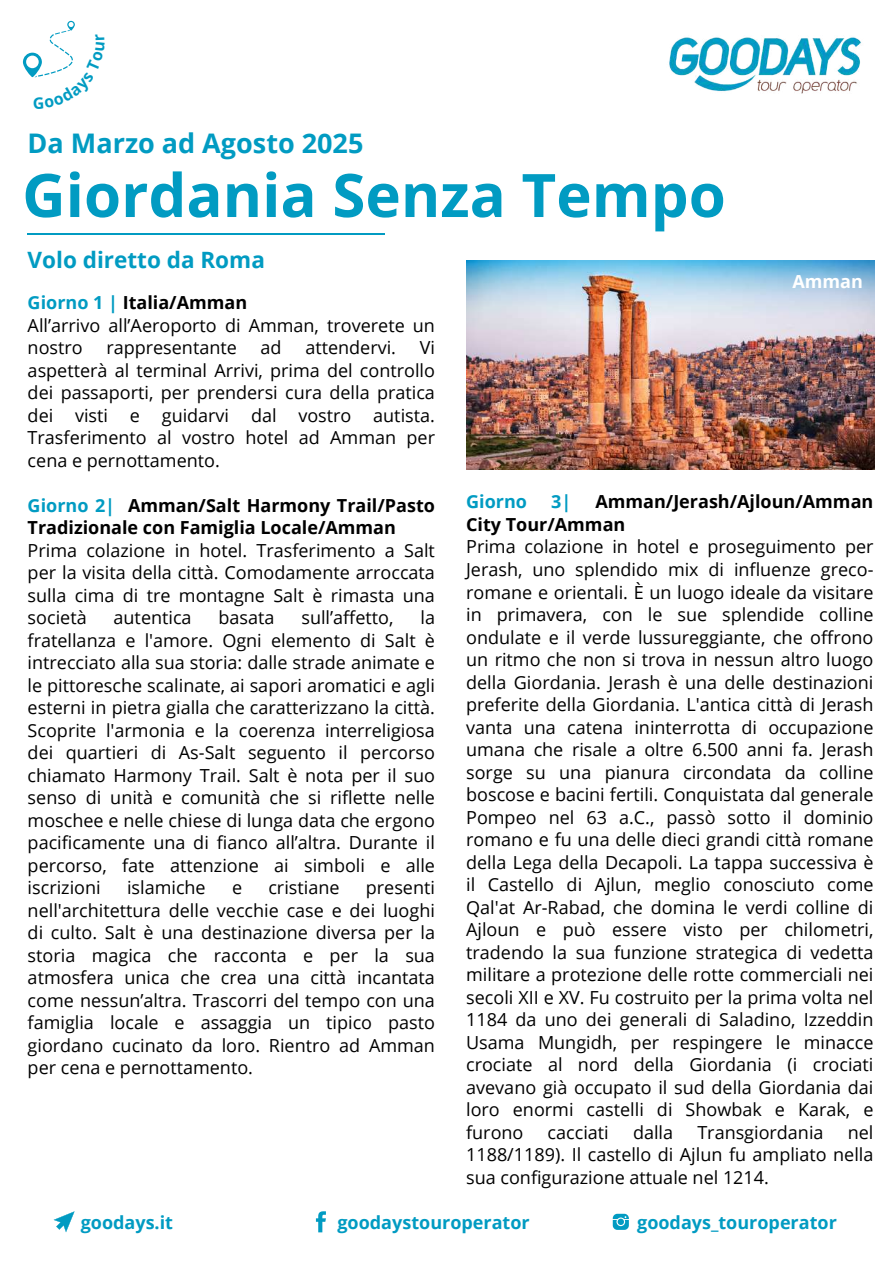
<style>
.page{position:relative;width:894px;height:1264px;background:#fff}
.page>*{position:absolute;margin:0;border:0;box-sizing:border-box;transform-origin:0 0}
.t1{font:700 60px "Open Sans";color:#019bc2}
.t2{font:700 27px "Open Sans";color:#019bc2}
.t3{font:700 22.5px "Open Sans";color:#019bc2}
.t4{font:18px/22.5px "Open Sans";color:#000;text-align:justify}
.t5{font:700 18px/22.5px "Open Sans";color:#000}
.t6{font:700 18px "Open Sans";color:#019bc2}
.t7{font:700 18px "Open Sans";color:#fff}
.s1{font-weight:700;color:#019bc2}
.s2{font-weight:700}
.s3{color:#019bc2}
</style>
<div class="page">
<svg style="left:53px;top:1211px;width:22px;height:21px"></svg>
<svg style="left:316px;top:1211px;width:10px;height:21px"></svg>
<svg style="left:612px;top:1213px;width:16px;height:16px"></svg>
<img style="left:669px;top:37px;width:192px;height:57px">
<hr style="left:28px;top:233px;width:356px;height:2px;background:#019bc2">
<img style="left:466px;top:260px;width:408px;height:210px">
<svg style="left:23px;top:21px;width:52px;height:57px"></svg>
<h2 class="t2" style="left:28px;top:124px;width:337px">Da Marzo ad Agosto 2025</h2>
<h1 class="t1" style="left:22px;top:153px;width:705px">Giordania Senza Tempo</h1>
<p class="t3" style="left:28px;top:244px;width:239px">Volo diretto da Roma</p>
<p class="t4" style="left:28px;top:291px;width:409px;text-align:left"><span class="s1">Giorno 1 |</span> <span class="s2">Italia/Amman<br></span>All’arrivo all’Aeroporto di Amman, troverete un nostro</p>
<p class="t4" style="left:106px;top:336px;width:132px">rappresentante</p>
<p class="t4" style="left:260px;top:336px;width:23px">ad</p>
<p class="t4" style="left:305px;top:336px;width:92px">attendervi.</p>
<p class="t4" style="left:28px;top:336px;width:409px;text-indent:392px">Vi aspetterà al terminal Arrivi, prima del controllo dei passaporti, per prendersi cura della pratica dei visti e guidarvi dal vostro autista.<br>Trasferimento al vostro hotel ad Amman per cena e pernottamento.</p>
<p class="t5" style="left:28px;top:493px;width:409px"><span class="s3">Giorno 2|</span> Amman/Salt Harmony Trail/Pasto<br>Tradizionale con Famiglia Locale/Amman</p>
<p class="t4" style="left:28px;top:538px;width:409px">Prima colazione in hotel. Trasferimento a Salt per la visita della città. Comodamente arroccata sulla cima di tre montagne Salt è rimasta una società</p>
<p class="t4" style="left:113px;top:606px;width:79px">autentica</p>
<p class="t4" style="left:218px;top:606px;width:57px">basata</p>
<p class="t4" style="left:301px;top:606px;width:93px">sull’affetto,</p>
<p class="t4" style="left:28px;top:606px;width:409px;text-indent:392px">la fratellanza e l'amore. Ogni elemento di Salt è intrecciato alla sua storia: dalle strade animate e le pittoresche scalinate, ai sapori aromatici e agli esterni in pietra gialla che caratterizzano la città.<br>Scoprite l'armonia e la coerenza interreligiosa dei quartieri di As-Salt seguento il percorso chiamato Harmony Trail. Salt è nota per il suo senso di unità e comunità che si riflette nelle moschee e nelle chiese di lunga data che ergono pacificamente una di fianco all’altra. Durante il percorso, fate attenzione ai simboli e alle iscrizioni</p>
<p class="t4" style="left:127px;top:876px;width:80px">islamiche</p>
<p class="t4" style="left:232px;top:876px;width:12px">e</p>
<p class="t4" style="left:268px;top:876px;width:73px">cristiane</p>
<p class="t4" style="left:28px;top:876px;width:409px;text-indent:338px">presenti nell'architettura delle vecchie case e dei luoghi di culto. Salt è una destinazione diversa per la storia magica che racconta e per la sua atmosfera unica che crea una città incantata come nessun’altra. Trascorri del tempo con una famiglia locale e assaggia un tipico pasto giordano cucinato da loro. Rientro ad Amman per cena e pernottamento.</p>
<p class="t7" style="left:792px;top:269px;width:72px">Amman</p>
<p class="t5" style="left:466px;top:490px;width:408px;text-indent:129px">Amman/Jerash/Ajloun/Amman<br>City Tour/Amman</p>
<p class="t4" style="left:466px;top:535px;width:409px">Prima colazione in hotel e proseguimento per Jerash, uno splendido mix di influenze greco&shy;romane e orientali. È un luogo ideale da visitare in primavera, con le sue splendide colline ondulate e il verde lussureggiante, che offrono un ritmo che non si trova in nessun altro luogo della Giordania. Jerash è una delle destinazioni preferite della Giordania. L'antica città di Jerash vanta una catena ininterrotta di occupazione umana che risale a oltre 6.500 anni fa. Jerash sorge su una pianura circondata da colline boscose e bacini fertili. Conquistata dal generale Pompeo nel 63 a.C., passò sotto il dominio romano e fu una delle dieci grandi città romane della Lega della Decapoli. La tappa successiva è il Castello di Ajlun, meglio conosciuto come Qal'at Ar-Rabad, che domina le verdi colline di Ajloun e può essere visto per chilometri, tradendo la sua funzione strategica di vedetta militare a protezione delle rotte commerciali nei secoli XII e XV. Fu costruito per la prima volta nel 1184 da uno dei generali di Saladino, Izzeddin Usama Mungidh, per respingere le minacce crociate al nord della Giordania (i crociati avevano già occupato il sud della Giordania dai loro enormi castelli di Showbak e Karak, e furono</p>
<p class="t6" style="left:466px;top:489px;width:62px">Giorno</p>
<p class="t6" style="left:551px;top:489px;width:22px">3|</p>
<p class="t4" style="left:466px;top:1120px;width:409px;text-indent:381px">nel 1188/1189). Il castello di Ajlun fu ampliato nella sua configurazione attuale nel 1214.</p>
<p class="t4" style="left:547px;top:1120px;width:63px">cacciati</p>
<p class="t4" style="left:633px;top:1120px;width:42px">dalla</p>
<p class="t4" style="left:697px;top:1120px;width:128px">Transgiordania</p>
<p class="t6" style="left:81px;top:1209px;width:94px">goodays.it</p>
<p class="t6" style="left:337px;top:1209px;width:194px">goodaystouroperator</p>
<p class="t6" style="left:637px;top:1209px;width:201px">goodays_touroperator</p>
</div>
